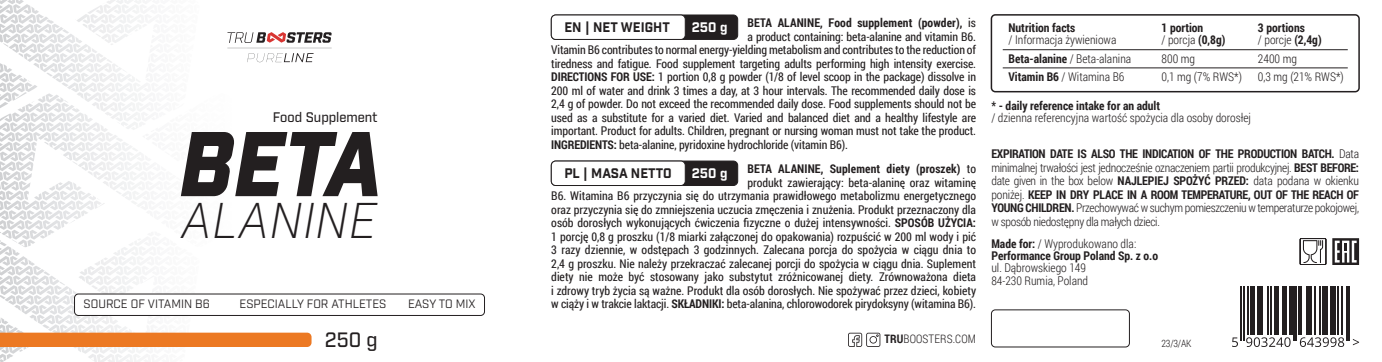
<style>
.page{position:relative;width:1382px;height:362px;background:#fff}
.page>*{position:absolute;margin:0;border:0;box-sizing:border-box;transform-origin:0 0}
.t1{font:italic 900 88.95px "Industry";color:#231f20}
.t2{font:italic 300 48.75px "Industry";letter-spacing:.01em;color:#231f20}
.t3{font:500 20.1px "Industry";color:#231f20}
.t4{font:700 13.5px "Industry";color:#231f20}
.t5{font:500 13.5px "Industry";color:#231f20}
.t6{font:700 13.5px "Industry";color:#fff}
.t7{font:12px/13.5px "Roboto Condensed";letter-spacing:-.01em;color:#231f20;text-align:right}
.t8{font:300 12px/13.5px "Roboto Condensed";color:#231f20}
.t9{font:700 12px/11.7px "Roboto Condensed";color:#231f20}
.t10{font:11.7px "Industry";color:#231f20}
.t11{font:300 11.7px "Roboto Condensed";letter-spacing:.01em;color:#231f20}
.t12{font:300 10.05px "Roboto Condensed";color:#231f20}
.s1{font-weight:400}
.s2{font-weight:700}
.s3{font-weight:300}
</style>
<div class="page">
<img style="left:0;top:132px;width:122px;height:10px">
<img style="left:39px;top:122px;width:38px;height:10px">
<img style="left:39px;top:112px;width:38px;height:10px">
<img style="left:39px;top:105px;width:38px;height:7px">
<img style="left:1px;top:33px;width:67px;height:72px">
<svg style="left:139px;top:92px;width:35px;height:34px"></svg>
<svg style="left:77px;top:92px;width:31px;height:40px"></svg>
<img style="left:61px;top:82px;width:80px;height:10px">
<img style="left:46px;top:73px;width:94px;height:9px">
<img style="left:40px;top:63px;width:81px;height:10px">
<svg style="left:0;top:63px;width:39px;height:69px"></svg>
<img style="left:24px;top:53px;width:88px;height:10px">
<svg style="left:18px;top:53px;width:5px;height:4px"></svg>
<img style="left:3px;top:43px;width:88px;height:10px">
<svg style="left:92px;top:48px;width:5px;height:5px"></svg>
<img style="left:3px;top:33px;width:72px;height:10px">
<svg style="left:76px;top:37px;width:6px;height:6px"></svg>
<svg style="left:0;top:34px;width:3px;height:8px"></svg>
<img style="left:0;top:24px;width:69px;height:9px">
<img style="left:77px;top:14px;width:64px;height:10px">
<img style="left:0;top:14px;width:54px;height:10px">
<svg style="left:31px;top:7px;width:8px;height:7px"></svg>
<img style="left:24px;top:4px;width:7px;height:10px">
<svg style="left:0;top:0;width:24px;height:14px"></svg>
<svg style="left:227px;top:32px;width:105px;height:30px"></svg>
<div style="left:551px;top:15px;width:187px;height:24px;background:#231f20;border-radius:4px"></div>
<div style="left:551px;top:15px;width:187px;height:25px;border:1px solid #231f20;border-radius:4px"></div>
<div style="left:551px;top:15px;width:134px;height:24px;background:#fff;border-radius:4px"></div>
<div style="left:551px;top:15px;width:135px;height:25px;border:1px solid #231f20;border-radius:4px"></div>
<div style="left:551px;top:161px;width:187px;height:24px;background:#231f20;border-radius:4px"></div>
<div style="left:551px;top:160px;width:187px;height:26px;border:1px solid #231f20;border-radius:4px"></div>
<div style="left:551px;top:161px;width:134px;height:24px;background:#fff;border-radius:4px"></div>
<div style="left:551px;top:160px;width:135px;height:26px;border:1px solid #231f20;border-radius:4px"></div>
<div style="left:74px;top:293px;width:411px;height:22px;border:1px solid #231f20;border-radius:4px"></div>
<div style="left:991px;top:14px;width:369px;height:78px;border:2px solid #231f20;border-radius:4px"></div>
<div style="left:991px;top:309px;width:139px;height:38px;border:1px solid #231f20;border-radius:4px"></div>
<hr style="left:1003px;top:49px;width:345px;height:1px;background:#231f20">
<hr style="left:1003px;top:68px;width:345px;height:1px;background:#231f20">
<svg style="left:1300px;top:238px;width:26px;height:27px"></svg>
<svg style="left:1332px;top:238px;width:27px;height:27px"></svg>
<svg style="left:848px;top:332px;width:32px;height:14px"></svg>
<hr style="left:1248px;top:286px;width:1px;height:49px;background:#231f20">
<hr style="left:1250px;top:286px;width:2px;height:49px;background:#231f20">
<hr style="left:1253px;top:286px;width:2px;height:49px;background:#231f20">
<hr style="left:1257px;top:286px;width:3px;height:49px;background:#231f20">
<hr style="left:1261px;top:286px;width:2px;height:49px;background:#231f20">
<hr style="left:1267px;top:286px;width:1px;height:49px;background:#231f20">
<hr style="left:1271px;top:286px;width:1px;height:49px;background:#231f20">
<hr style="left:1274px;top:286px;width:2px;height:49px;background:#231f20">
<hr style="left:1277px;top:286px;width:1px;height:49px;background:#231f20">
<hr style="left:1282px;top:286px;width:2px;height:49px;background:#231f20">
<hr style="left:1285px;top:286px;width:1px;height:49px;background:#231f20">
<hr style="left:1289px;top:286px;width:3px;height:49px;background:#231f20">
<hr style="left:1298px;top:286px;width:1px;height:49px;background:#231f20">
<hr style="left:1300px;top:286px;width:1px;height:49px;background:#231f20">
<hr style="left:1306px;top:286px;width:1px;height:49px;background:#231f20">
<hr style="left:1308px;top:286px;width:4px;height:49px;background:#231f20">
<hr style="left:1314px;top:286px;width:1px;height:49px;background:#231f20">
<hr style="left:1320px;top:286px;width:1px;height:49px;background:#231f20">
<hr style="left:1322px;top:286px;width:3px;height:49px;background:#231f20">
<hr style="left:1326px;top:286px;width:2px;height:49px;background:#231f20">
<hr style="left:1330px;top:286px;width:3px;height:49px;background:#231f20">
<hr style="left:1334px;top:286px;width:2px;height:49px;background:#231f20">
<hr style="left:1338px;top:286px;width:1px;height:49px;background:#231f20">
<hr style="left:1341px;top:286px;width:1px;height:49px;background:#231f20">
<hr style="left:1241px;top:286px;width:1px;height:54px;background:#231f20">
<hr style="left:1243px;top:286px;width:1px;height:54px;background:#231f20">
<hr style="left:1293px;top:286px;width:1px;height:54px;background:#231f20">
<hr style="left:1296px;top:286px;width:1px;height:54px;background:#231f20">
<hr style="left:1346px;top:286px;width:1px;height:54px;background:#231f20">
<hr style="left:1348px;top:286px;width:1px;height:54px;background:#231f20">
<svg style="left:1232px;top:337px;width:6px;height:9px"></svg>
<svg style="left:1246px;top:337px;width:44px;height:9px"></svg>
<svg style="left:1300px;top:337px;width:44px;height:9px"></svg>
<svg style="left:1353px;top:339px;width:6px;height:6px"></svg>
<svg style="left:0;top:142px;width:312px;height:219px"></svg>
<p class="t5" style="left:273px;top:109px;width:106px">Food Supplement</p>
<h1 class="t1" style="left:179px;top:110px;width:205px">BETA</h1>
<h2 class="t2" style="left:181px;top:191px;width:197px">ALANINE</h2>
<p class="t10" style="left:84px;top:296px;width:128px">SOURCE OF VITAMIN B6</p>
<p class="t10" style="left:240px;top:296px;width:148px">ESPECIALLY FOR ATHLETES</p>
<p class="t10" style="left:408px;top:296px;width:69px">EASY TO MIX</p>
<h3 class="t3" style="left:325px;top:327px;width:54px">250 g</h3>
<p class="t9" style="left:747px;top:16px;width:230px">BETA ALANINE, Food supplement (powder), <span class="s1">is</span></p>
<p class="t7" style="left:747px;top:29px;width:230px">a product containing: beta-alanine and vitamin B6.</p>
<p class="t7" style="left:551px;top:43px;width:426px">Vitamin B6 contributes to normal energy-yielding metabolism and contributes to the reduction of</p>
<p class="t7" style="left:551px;top:56px;width:426px">tiredness and fatigue. Food supplement targeting adults performing high intensity exercise.</p>
<p class="t7" style="left:551px;top:70px;width:426px"><span class="s2">DIRECTIONS FOR USE:</span> 1 portion 0,8 g powder (1/8 of level scoop in the package) dissolve in</p>
<p class="t7" style="left:551px;top:83px;width:426px">200 ml of water and drink 3 times a day, at 3 hour intervals. The recommended daily dose is</p>
<p class="t7" style="left:551px;top:97px;width:426px">2,4 g of powder. Do not exceed the recommended daily dose. Food supplements should not be</p>
<p class="t7" style="left:551px;top:110px;width:426px">used as a substitute for a varied diet. Varied and balanced diet and a healthy lifestyle are</p>
<p class="t7" style="left:551px;top:124px;width:426px">important. Product for adults. Children, pregnant or nursing woman must not take the product.</p>
<p class="t7" style="left:551px;top:137px;width:298px"><span class="s2">INGREDIENTS:</span> beta-alanine, pyridoxine hydrochloride (vitamin B6).</p>
<p class="t7" style="left:551px;top:162px;width:426px"><span class="s2">BETA ALANINE, Suplement diety (proszek)</span> to<br>produkt zawierający: beta-alaninę oraz witaminę<br>B6. Witamina B6 przyczynia się do utrzymania prawidłowego metabolizmu energetycznego oraz przyczynia się do zmniejszenia uczucia zmęczenia i znużenia. Produkt przeznaczony dla osób dorosłych wykonujących ćwiczenia fizyczne o dużej intensywności. <span class="s2">SPOSÓB UŻYCIA:<br></span>1 porcję 0,8 g proszku (1/8 miarki załączonej do opakowania) rozpuścić w 200 ml wody i pić 3 razy dziennie, w odstępach 3 godzinnych. Zalecana porcja do spożycia w ciągu dnia to 2,4 g proszku. Nie należy przekraczać zalecanej porcji do spożycia w ciągu dnia. Suplement diety nie może być stosowany jako substytut zróżnicowanej diety. Zrównoważona dieta i zdrowy tryb życia są ważne. Produkt dla osób dorosłych. Nie spożywać przez dzieci, kobiety w ciąży i w trakcie laktacji. <span class="s2">SKŁADNIKI:</span> beta-alanina, chlorowodorek pirydoksyny (witamina B6).</p>
<p class="t4" style="left:564px;top:19px;width:107px">EN | NET WEIGHT</p>
<p class="t6" style="left:692px;top:19px;width:37px">250 g</p>
<p class="t4" style="left:564px;top:165px;width:109px">PL | MASA NETTO</p>
<p class="t6" style="left:692px;top:165px;width:37px">250 g</p>
<p class="t9" style="left:1008px;top:22px;width:68px">Nutrition facts</p>
<p class="t8" style="left:1008px;top:30px;width:124px;line-height:18.6px">/ Informacja żywieniowa<br><span class="s2">Beta-alanine</span> / Beta-alanina<br><span class="s2">Vitamin B6</span> / Witamina B6</p>
<p class="t9" style="left:1161px;top:22px;width:65px">1 portion<br><span class="s3">/ porcja</span> (0,8g)</p>
<p class="t8" style="left:1161px;top:49px;width:82px;line-height:18.1px">800 mg<br>0,1 mg (7% RWS*)</p>
<p class="t9" style="left:1258px;top:22px;width:65px">3 portions<br><span class="s3">/ porcje</span> (2,4g)</p>
<p class="t8" style="left:1258px;top:49px;width:87px;line-height:18.1px">2400 mg<br>0,3 mg (21% RWS*)</p>
<p class="t9" style="left:991px;top:100px;width:170px">* - daily reference intake for an adult</p>
<p class="t8" style="left:991px;top:111px;width:261px">/ dzienna referencyjna wartość spożycia dla osoby dorosłej</p>
<p class="t8" style="left:991px;top:147px;width:369px;text-align:justify"><span class="s2">EXPIRATION DATE IS ALSO THE INDICATION OF THE PRODUCTION BATCH.</span> Data minimalnej trwałości jest jednocześnie oznaczeniem partii produkcyjnej. <span class="s2">BEST BEFORE: </span>date given in the box below <span class="s2">NAJLEPIEJ SPOŻYĆ PRZED:</span> data podana w okienku poniżej. <span class="s2">KEEP IN DRY PLACE IN A ROOM TEMPERATURE, OUT OF THE REACH OF YOUNG CHILDREN.</span> Przechowywać w suchym pomieszczeniu w temperaturze pokojowej, w sposób niedostępny dla małych dzieci.</p>
<p class="t9" style="left:991px;top:237px;width:168px">Made for: <span class="s3">/ Wyprodukowano dla:<br></span>Performance Group Poland Sp. z o.o</p>
<p class="t8" style="left:991px;top:261px;width:98px;line-height:12px">ul. Dąbrowskiego 149<br>84-230 Rumia, Poland</p>
<p class="t11" style="left:884px;top:330px;width:93px"><span class="s2">TRU</span>BOOSTERS.COM</p>
<p class="t12" style="left:1161px;top:336px;width:31px">23/3/AK</p>
</div>
